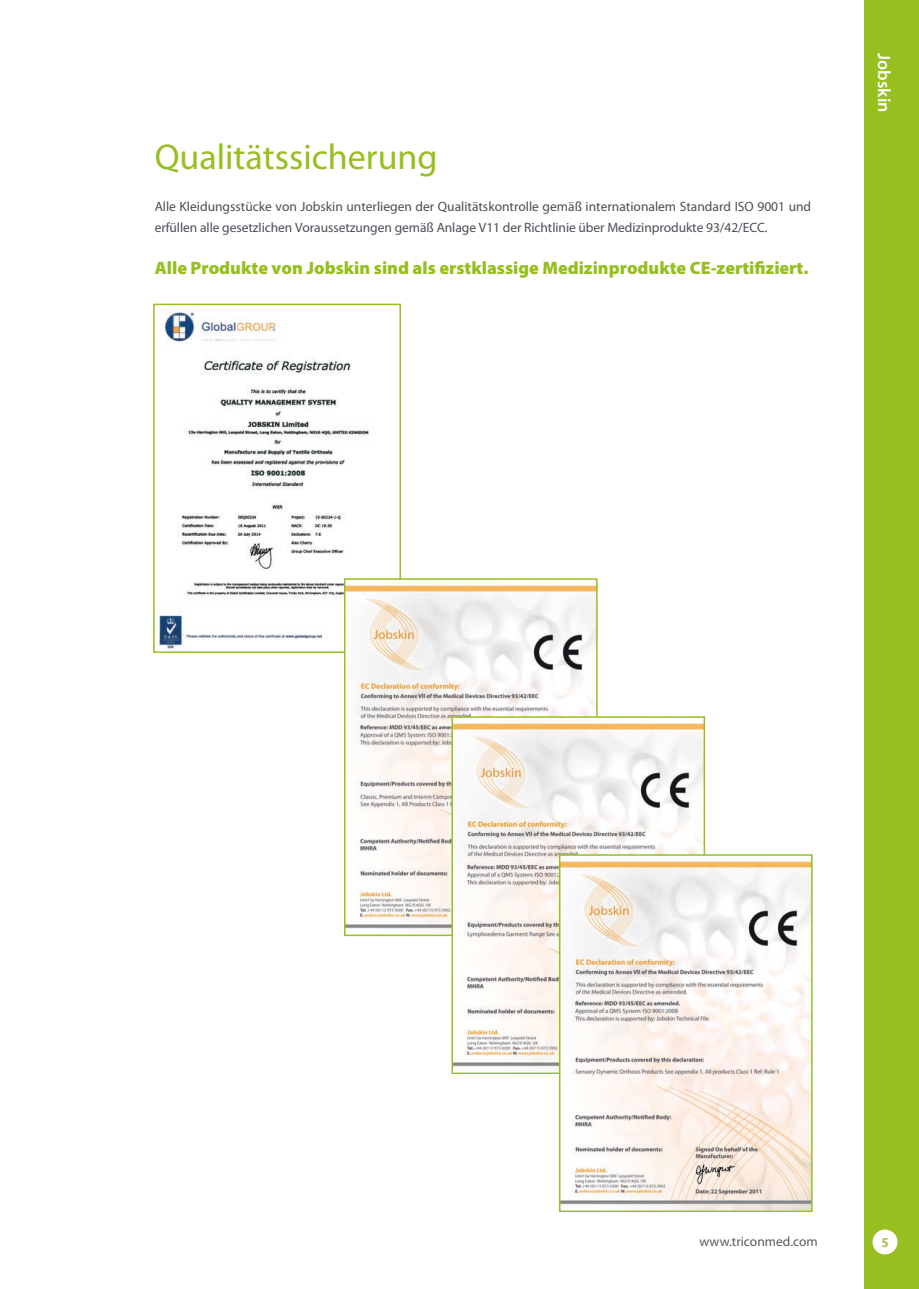
<style>
.page{position:relative;width:919px;height:1289px;background:#fff}
.page>*{position:absolute;margin:0;border:0;box-sizing:border-box;transform-origin:0 0}
.t1{font:36px "Myriad Pro";color:#96bf1f}
.t2{font:900 18px "Myriad Pro";color:#96bf1f}
.t3{font:600 18px "Myriad Pro";color:#fff}
.t4{font:13.5px/21px "Myriad Pro";color:#4a4f55}
.t5{font:13.5px "Myriad Pro";color:#595a5b}
.t6{font:600 13.5px "Myriad Pro";color:#96bf1f}
</style>
<div class="page">
<img style="left:158px;top:311px;width:212px;height:339px">
<div style="left:153px;top:303px;width:248px;height:350px;border:2px solid #96bf1f"></div>
<img style="left:347px;top:581px;width:247px;height:352px">
<div style="left:344px;top:578px;width:253px;height:358px;border:2px solid #96bf1f"></div>
<img style="left:454px;top:719px;width:248px;height:352px">
<div style="left:451px;top:716px;width:254px;height:358px;border:2px solid #96bf1f"></div>
<img style="left:562px;top:857px;width:247px;height:351px">
<div style="left:559px;top:854px;width:253px;height:357px;border:2px solid #96bf1f"></div>
<div style="left:863px;top:0;width:55px;height:1288px;background:#96bf1f"></div>
<div style="left:872px;top:1229px;width:25px;height:25px;background:#fff;border-radius:50%"></div>
<h1 class="t1" style="left:155px;top:135px;width:284px">Qualitätssicherung</h1>
<p class="t4" style="left:155px;top:196px;width:658px">Alle Kleidungsstücke von Jobskin unterliegen der Qualitätskontrolle gemäß internationalem Standard ISO 9001 und erfüllen alle gesetzlichen Voraussetzungen gemäß Anlage V11 der Richtlinie über Medizinprodukte 93/42/ECC.</p>
<h2 class="t2" style="left:155px;top:256px;width:655px">Alle Produkte von Jobskin sind als erstklassige Medizinprodukte CE-zertifiziert.</h2>
<h2 class="t3" style="left:895px;top:53px;width:61px;rotate:90deg">Jobskin</h2>
<p class="t5" style="left:699px;top:1232px;width:120px">www.triconmed.com</p>
<p class="t6" style="left:881px;top:1233px;width:9px">5</p>
</div>
